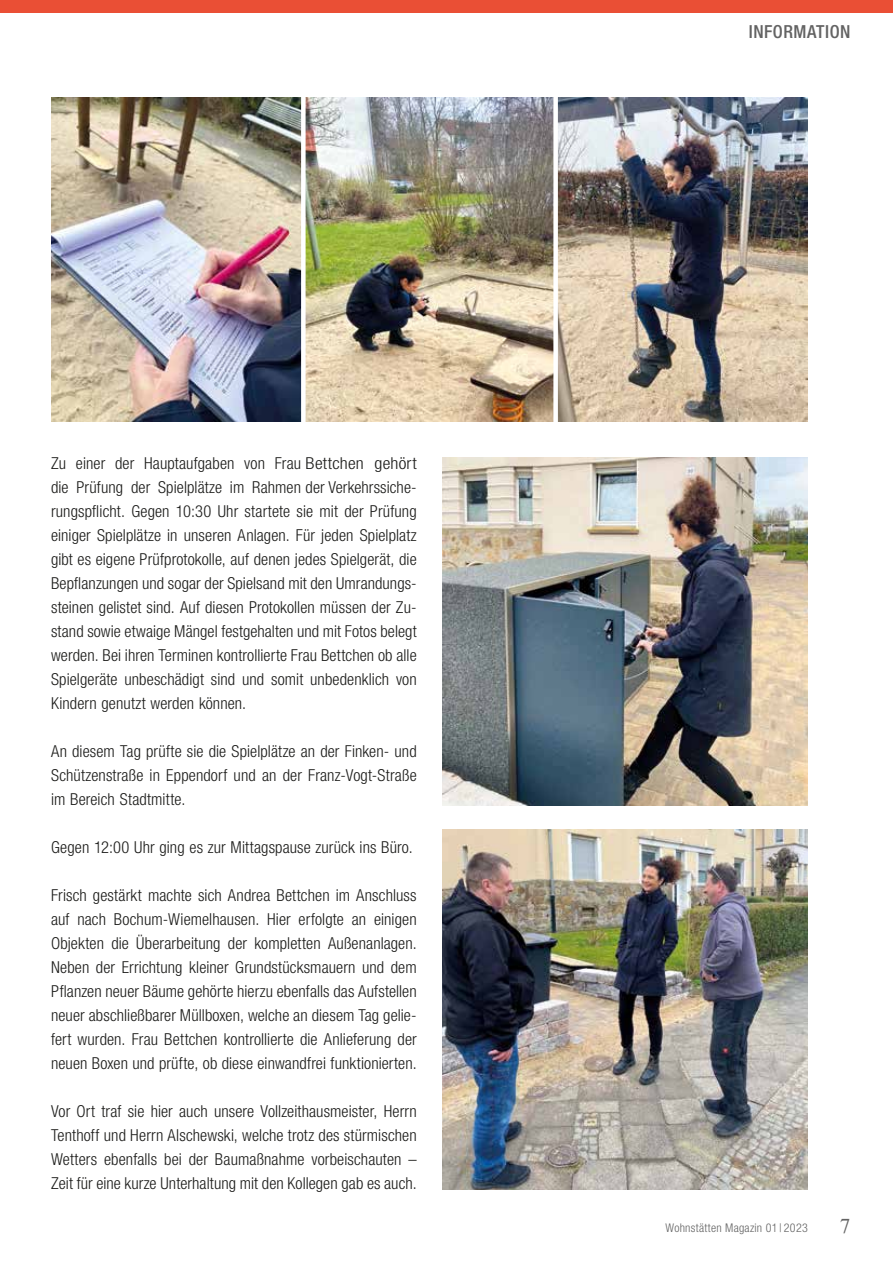
<style>
.page{position:relative;width:893px;height:1263px;background:#fff}
.page>*{position:absolute;margin:0;border:0;box-sizing:border-box;transform-origin:0 0}
.t1{font:21px "Times New Roman";color:#636363}
.t2{font:500 condensed 18px "Helvetica Neue LT Std";letter-spacing:.025em;color:#636363}
.t3{font:300 condensed 16.5px/24px "Helvetica Neue LT Std";letter-spacing:.01em;color:#1d1d1b;text-align:justify}
.t4{font:300 condensed 12px "Helvetica Neue LT Std";letter-spacing:.02em;color:#636363}
</style>
<div class="page">
<div style="left:0;top:0;width:893px;height:13px;background:#ea4f35"></div>
<img style="left:51px;top:98px;width:757px;height:323px">
<img style="left:442px;top:457px;width:366px;height:348px">
<div style="left:301px;top:80px;width:5px;height:401px;background:#fff"></div>
<div style="left:553px;top:80px;width:5px;height:365px;background:#fff"></div>
<img style="left:442px;top:829px;width:366px;height:360px">
<p class="t3" style="left:51px;top:451px;width:367px">Zu einer der Hauptaufgaben von Frau Bettchen gehört die Prüfung der Spielplätze im Rahmen der Verkehrssiche&shy;rungspflicht. Gegen 10:30 Uhr startete sie mit der Prüfung einiger Spielplätze in unseren Anlagen. Für jeden Spielplatz gibt es eigene Prüfprotokolle, auf denen jedes Spielgerät, die Bepflanzungen und sogar der Spielsand mit den Umrandungs&shy;steinen gelistet sind. Auf diesen Protokollen müssen der Zu&shy;stand sowie etwaige Mängel festgehalten und mit Fotos belegt werden. Bei ihren Terminen kontrollierte Frau Bettchen ob alle Spielgeräte unbeschädigt sind und somit unbedenklich von Kindern genutzt werden können.</p>
<p class="t3" style="left:51px;top:739px;width:367px">An diesem Tag prüfte sie die Spielplätze an der Finken- und Schützenstraße in Eppendorf und an der Franz-Vogt-Straße im Bereich Stadtmitte.</p>
<p class="t3" style="left:51px;top:835px;width:363px">Gegen 12:00 Uhr ging es zur Mittagspause zurück ins Büro.</p>
<p class="t3" style="left:51px;top:883px;width:367px">Frisch gestärkt machte sich Andrea Bettchen im Anschluss auf nach Bochum-Wiemelhausen. Hier erfolgte an einigen Objekten die Überarbeitung der kompletten Außenanlagen.<br>Neben der Errichtung kleiner Grundstücksmauern und dem Pflanzen neuer Bäume gehörte hierzu ebenfalls das Aufstellen neuer abschließbarer Müllboxen, welche an diesem Tag gelie&shy;fert wurden. Frau Bettchen kontrollierte die Anlieferung der neuen Boxen und prüfte, ob diese einwandfrei funktionierten.</p>
<p class="t3" style="left:51px;top:1099px;width:367px">Vor Ort traf sie hier auch unsere Vollzeithausmeister, Herrn Tenthoff und Herrn Alschewski, welche trotz des stürmischen Wetters ebenfalls bei der Baumaßnahme vorbeischauten – Zeit für eine kurze Unterhaltung mit den Kollegen gab es auch.</p>
<p class="t2" style="left:749px;top:21px;width:103px">INFORMATION</p>
<p class="t4" style="left:666px;top:1221px;width:144px">Wohnstätten Magazin 01| 2023</p>
<p class="t1" style="left:840px;top:1212px;width:12px">7</p>
</div>
